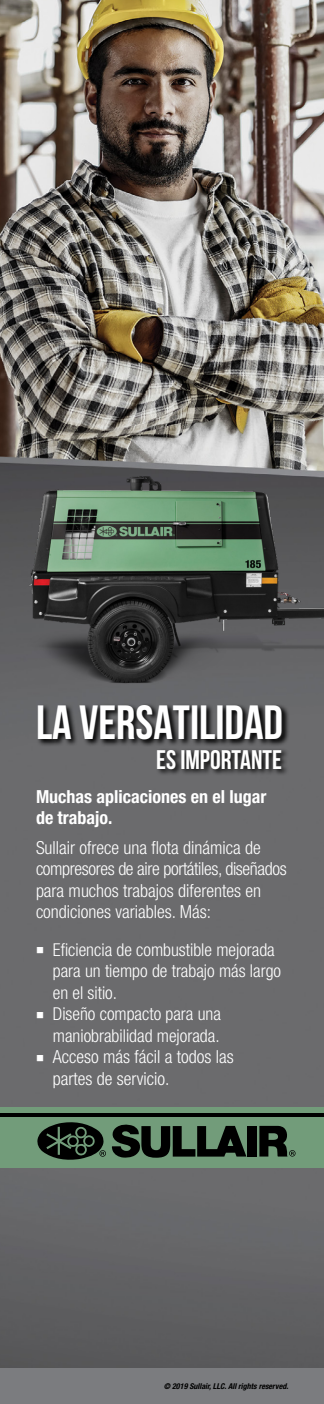
<style>
.page{position:relative;width:324px;height:1404px;background:#fff}
.page>*{position:absolute;margin:0;border:0;box-sizing:border-box;transform-origin:0 0}
.t1{font:700 48px "Bebas Neue";color:#fff}
.t2{font:700 26.8px "Bebas Neue";color:#fff}
.t3{font:300 condensed 18px/21.4px "Helvetica Neue LT Std";color:#fff}
.t4{font:700 condensed 18px/21.4px "Helvetica Neue LT Std";color:#fff}
.t5{font:300 condensed 17.8px/21.4px "Helvetica Neue LT Std";color:#fff}
.t6{font:italic 700 condensed 8px "Helvetica Neue LT Std";color:#000}
</style>
<div class="page">
<img style="left:0;top:0;width:324px;height:1368px">
<svg style="left:36px;top:703px;width:254px;height:44px;background:#404041"></svg>
<svg style="left:156px;top:748px;width:133px;height:28px;background:#454546"></svg>
<img style="left:0;top:336px;width:324px;height:360px">
<div style="left:0;top:1368px;width:324px;height:36px;background:#7b7c7f"></div>
<div style="left:0;top:1107px;width:324px;height:6px;background:#729c7a"></div>
<div style="left:0;top:1116px;width:324px;height:51px;background:#729c7a"></div>
<svg style="left:259px;top:1126px;width:37px;height:31px"></svg>
<svg style="left:112px;top:1124px;width:134px;height:34px"></svg>
<svg style="left:37px;top:1122px;width:69px;height:38px"></svg>
<div style="left:248px;top:1126px;width:9px;height:31px;background:#000"></div>
<hr style="left:0;top:1113px;width:324px;height:3px;background:#000">
<h1 class="t1" style="left:36px;top:696px;width:249px">LA VERSATILIDAD</h1>
<h2 class="t2" style="left:156px;top:745px;width:127px">ES IMPORTANTE</h2>
<p class="t4" style="left:36px;top:786px;width:232px">Muchas aplicaciones en el lugar de trabajo.</p>
<p class="t3" style="left:36px;top:837px;width:252px">Sullair ofrece una flota dinámica de compresores de aire portátiles, diseñados para muchos trabajos diferentes en condiciones variables. Más:</p>
<p class="t5" style="left:53px;top:939px;width:230px;text-indent:-17px">■ Eficiencia de combustible mejorada para un tiempo de trabajo más largo en el sitio.</p>
<p class="t5" style="left:36px;top:1003px;width:187px;text-align:right">■ Diseño compacto para una maniobrabilidad mejorada.</p>
<p class="t3" style="left:53px;top:1046px;width:182px;text-indent:-17px">■ Acceso más fácil a todos las partes de servicio.</p>
<p class="t6" style="left:164px;top:1381px;width:126px">© 2019 Sullair, LLC. All rights reserved.</p>
</div>
